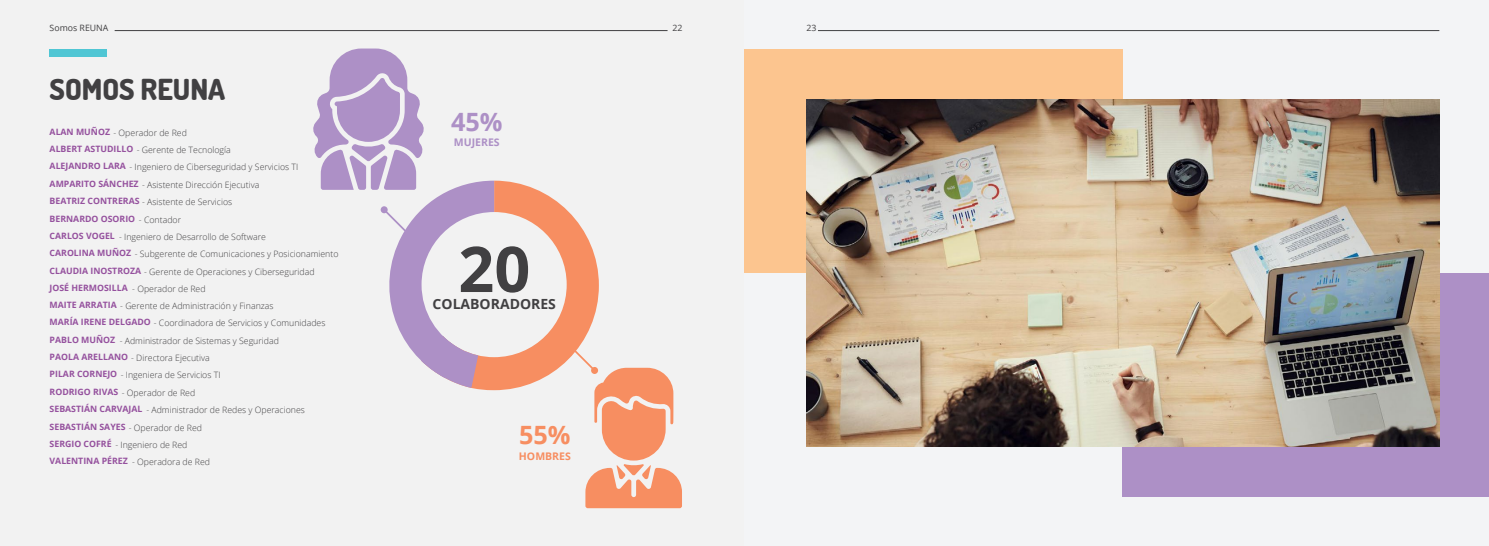
<style>
.page{position:relative;width:1489px;height:546px;background:#fff}
.page>*{position:absolute;margin:0;border:0;box-sizing:border-box;transform-origin:0 0}
.t1{font:700 63px "Open Sans";color:#414042}
.t2{font:800 28.88px "Dosis";color:#414042}
.t3{font:700 25.2px "Open Sans";color:#f78e61}
.t4{font:700 25.2px "Open Sans";color:#ad90c6}
.t5{font:700 14px "Open Sans";color:#414042}
.t6{font:700 10.5px "Open Sans";color:#f78e61}
.t7{font:700 10.5px "Open Sans";color:#ad90c6}
.t8{font:300 8.75px/17.3px "Open Sans";color:#414042}
.t9{font:8.75px "Open Sans";color:#414042}
.s1{font-weight:700;color:#95519e}
</style>
<div class="page">
<div style="left:0;top:0;width:1488px;height:546px;background:#f2f2f2"></div>
<div style="left:745px;top:0;width:743px;height:546px;background:#f3f4f6"></div>
<div style="left:745px;top:50px;width:377px;height:223px;background:#fcc58f"></div>
<div style="left:1122px;top:273px;width:366px;height:223px;background:#ad90c6"></div>
<svg style="left:472px;top:181px;width:127px;height:209px"></svg>
<svg style="left:571px;top:347px;width:111px;height:161px"></svg>
<img style="left:806px;top:100px;width:633px;height:346px">
<svg style="left:313px;top:48px;width:181px;height:340px"></svg>
<div style="left:50px;top:50px;width:57px;height:7px;background:#50c6d4"></div>
<hr style="left:115px;top:30px;width:552px;height:1px;background:#414042">
<hr style="left:818px;top:30px;width:621px;height:1px;background:#414042">
<p class="t9" style="left:50px;top:22px;width:60px">Somos REUNA</p>
<p class="t9" style="left:672px;top:22px;width:12px">22</p>
<p class="t9" style="left:806px;top:21px;width:12px">23</p>
<h2 class="t2" style="left:50px;top:69px;width:177px">SOMOS REUNA</h2>
<p class="t8" style="left:50px;top:123px;width:250px"><span class="s1">ALAN MUÑOZ</span> - Operador de Red<br><span class="s1">ALBERT ASTUDILLO</span> - Gerente de Tecnología<br><span class="s1">ALEJANDRO LARA</span> - Ingeniero de Ciberseguridad y Servicios TI <span class="s1">AMPARITO SÁNCHEZ</span> - Asistente Dirección Ejecutiva<br><span class="s1">BEATRIZ CONTRERAS</span> - Asistente de Servicios</p>
<p class="t8" style="left:50px;top:209px;width:218px;line-height:18.4px"><span class="s1">BERNARDO OSORIO</span> - Contador<br><span class="s1">CARLOS VOGEL</span> - Ingeniero de Desarrollo de Software</p>
<p class="t8" style="left:50px;top:245px;width:290px"><span class="s1">CAROLINA MUÑOZ</span> - Subgerente de Comunicaciones y Posicionamiento<br><span class="s1">CLAUDIA INOSTROZA</span> - Gerente de Operaciones y Ciberseguridad</p>
<p class="t8" style="left:50px;top:278px;width:225px;line-height:18.4px"><span class="s1">JOSÉ HERMOSILLA</span> - Operador de Red<br><span class="s1">MAITE ARRATIA</span> - Gerente de Administración y Finanzas</p>
<p class="t8" style="left:50px;top:314px;width:277px"><span class="s1">MARÍA IRENE DELGADO</span> - Coordinadora de Servicios y Comunidades <span class="s1">PABLO MUÑOZ</span> - Administrador de Sistemas y Seguridad<br><span class="s1">PAOLA ARELLANO</span> - Directora Ejecutiva<br><span class="s1">PILAR CORNEJO</span> - Ingeniera de Servicios TI<br><span class="s1">RODRIGO RIVAS</span> - Operador de Red<br><span class="s1">SEBASTIÁN CARVAJAL</span> - Administrador de Redes y Operaciones</p>
<p class="t8" style="left:50px;top:417px;width:154px;line-height:18.4px"><span class="s1">SEBASTIÁN SAYES</span> - Operador de Red<br><span class="s1">SERGIO COFRÉ</span> - Ingeniero de Red</p>
<p class="t8" style="left:50px;top:453px;width:162px"><span class="s1">VALENTINA PÉREZ</span> - Operadora de Red</p>
<h3 class="t4" style="left:451px;top:104px;width:53px">45%</h3>
<p class="t7" style="left:454px;top:135px;width:47px">MUJERES</p>
<h1 class="t1" style="left:458px;top:224px;width:73px">20</h1>
<h3 class="t5" style="left:432px;top:294px;width:125px">COLABORADORES</h3>
<h3 class="t3" style="left:519px;top:417px;width:53px">55%</h3>
<p class="t6" style="left:519px;top:449px;width:53px">HOMBRES</p>
</div>
